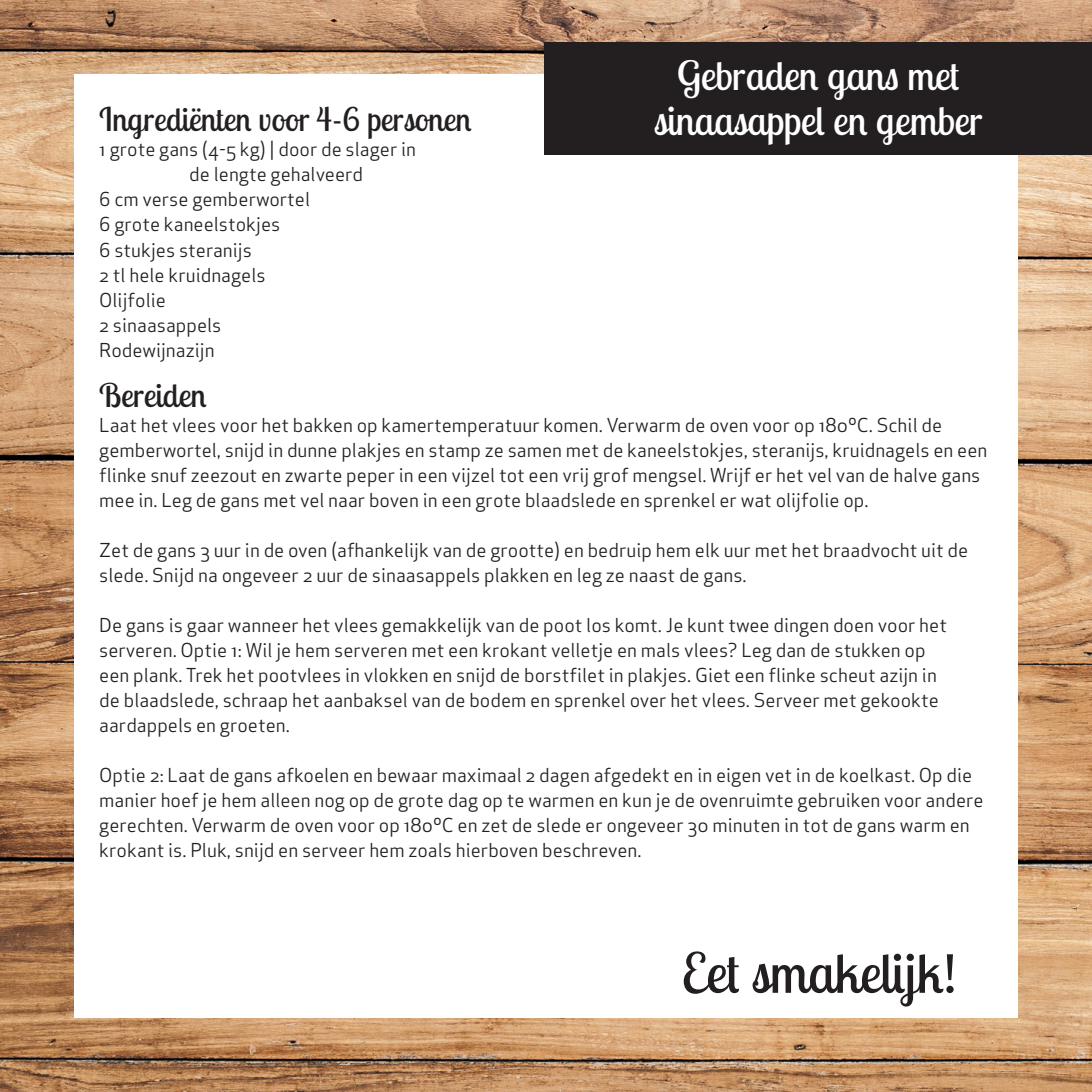
<style>
.page{position:relative;width:1092px;height:1092px;background:#fff}
.page>*{position:absolute;margin:0;border:0;box-sizing:border-box;transform-origin:0 0}
.t1{font:55px "Lobster Two";color:#231f20}
.t2{font:40px "Lobster Two";color:#fff}
.t3{font:32.5px "Lobster Two";color:#231f20}
.t4{font:18.75px/25px "Apex Sans Book ST";color:#231f20}
</style>
<div class="page">
<img style="left:0;top:0;width:1091px;height:1091px">
<div style="left:74px;top:74px;width:943px;height:943px;background:#fff"></div>
<div style="left:544px;top:43px;width:547px;height:112px;background:#231f20"></div>
<p class="t2" style="left:677px;top:50px;width:284px">Gebraden gans met</p>
<p class="t2" style="left:654px;top:95px;width:330px">sinaasappel en gember</p>
<p class="t3" style="left:99px;top:99px;width:373px">Ingrediënten voor 4-6 personen</p>
<p class="t4" style="left:99px;top:137px;width:318px">1 grote gans (4-5 kg) | door de slager in</p>
<p class="t4" style="left:189px;top:162px;width:175px">de lengte gehalveerd</p>
<p class="t4" style="left:99px;top:187px;width:212px">6 cm verse gemberwortel</p>
<p class="t4" style="left:99px;top:212px;width:183px">6 grote kaneelstokjes</p>
<p class="t4" style="left:99px;top:237px;width:154px">6 stukjes steranijs</p>
<p class="t4" style="left:99px;top:262px;width:168px">2 tl hele kruidnagels</p>
<p class="t4" style="left:99px;top:287px;width:68px">Olijfolie</p>
<p class="t4" style="left:99px;top:312px;width:124px">2 sinaasappels</p>
<p class="t4" style="left:99px;top:337px;width:117px">Rodewijnazijn</p>
<p class="t3" style="left:99px;top:374px;width:109px">Bereiden</p>
<p class="t4" style="left:99px;top:412px;width:889px">Laat het vlees voor het bakken op kamertemperatuur komen. Verwarm de oven voor op 180ºC. Schil de gemberwortel, snijd in dunne plakjes en stamp ze samen met de kaneelstokjes, steranijs, kruidnagels en een flinke snuf zeezout en zwarte peper in een vijzel tot een vrij grof mengsel. Wrijf er het vel van de halve gans mee in. Leg de gans met vel naar boven in een grote blaadslede en sprenkel er wat olijfolie op.</p>
<p class="t4" style="left:99px;top:537px;width:870px">Zet de gans 3 uur in de oven (afhankelijk van de grootte) en bedruip hem elk uur met het braadvocht uit de slede. Snijd na ongeveer 2 uur de sinaasappels plakken en leg ze naast de gans.</p>
<p class="t4" style="left:99px;top:612px;width:849px">De gans is gaar wanneer het vlees gemakkelijk van de poot los komt. Je kunt twee dingen doen voor het serveren. Optie 1: Wil je hem serveren met een krokant velletje en mals vlees? Leg dan de stukken op een plank. Trek het pootvlees in vlokken en snijd de borstfilet in plakjes. Giet een flinke scheut azijn in de blaadslede, schraap het aanbaksel van de bodem en sprenkel over het vlees. Serveer met gekookte aardappels en groeten.</p>
<p class="t4" style="left:99px;top:762px;width:885px">Optie 2: Laat de gans afkoelen en bewaar maximaal 2 dagen afgedekt en in eigen vet in de koelkast. Op die manier hoef je hem alleen nog op de grote dag op te warmen en kun je de ovenruimte gebruiken voor andere gerechten. Verwarm de oven voor op 180ºC en zet de slede er ongeveer 30 minuten in tot de gans warm en krokant is. Pluk, snijd en serveer hem zoals hierboven beschreven.</p>
<p class="t1" style="left:681px;top:937px;width:276px">Eet smakelijk!</p>
</div>
